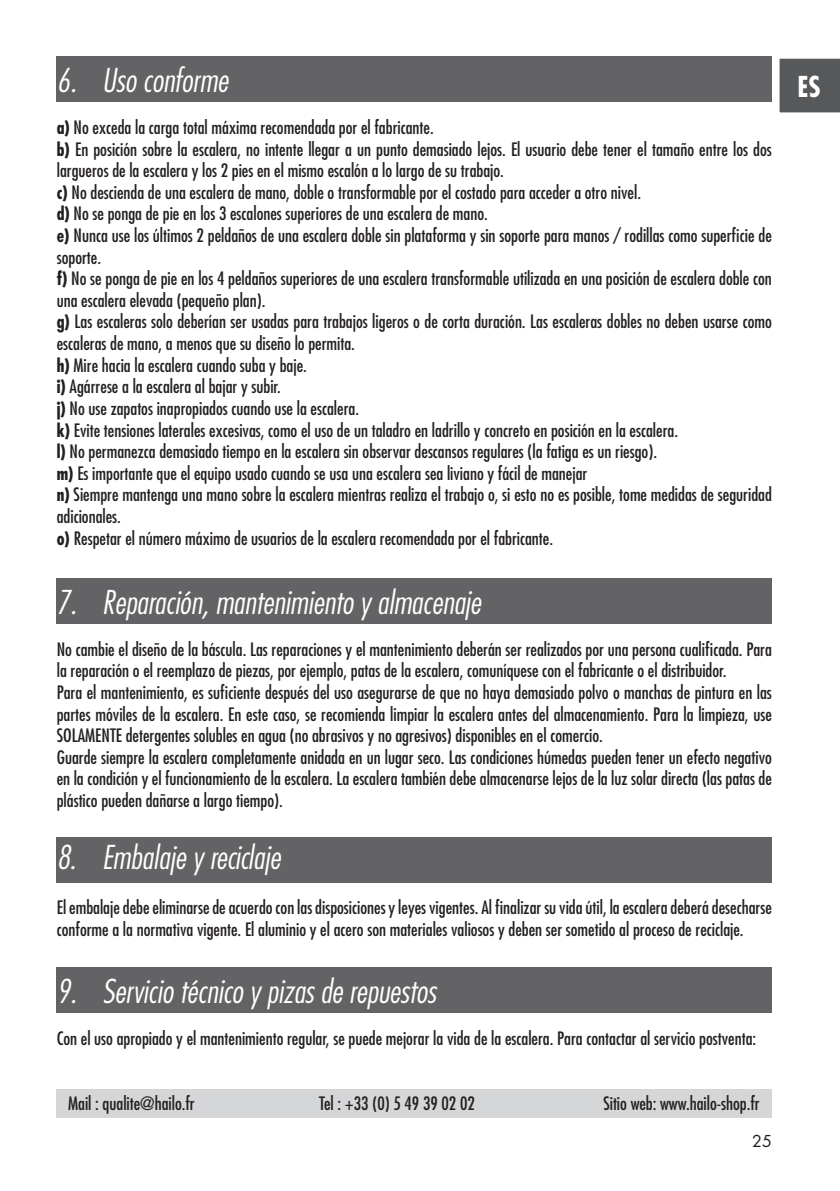
<style>
.page{position:relative;width:840px;height:1191px;background:#fff}
.page>*{position:absolute;margin:0;border:0;box-sizing:border-box;transform-origin:0 0}
.t1{font:italic 300 condensed 32px "Futura";color:#fff}
.t2{font:700 condensed 28px "Futura";color:#fff}
.t3{font:condensed 18px/21.6px "Futura";color:#231f20}
.t4{font:16px "Futura";color:#231f20}
.s1{font-weight:700}
</style>
<div class="page">
<div style="left:779px;top:58px;width:60px;height:55px;background:#57585a"></div>
<div style="left:57px;top:578px;width:714px;height:46px;background:#636366"></div>
<div style="left:57px;top:837px;width:714px;height:45px;background:#636366"></div>
<div style="left:57px;top:1089px;width:714px;height:28px;background:#d5d6d8"></div>
<div style="left:57px;top:967px;width:714px;height:46px;background:#636366"></div>
<div style="left:57px;top:57px;width:714px;height:45px;background:#636366"></div>
<h1 class="t1" style="left:57px;top:61px;width:173px">6. Uso conforme</h1>
<p class="t3" style="left:57px;top:116px;width:716px"><span class="s1">a)</span> No exceda la carga total máxima recomendada por el fabricante.<br><span class="s1">b)</span> En posición sobre la escalera, no intente llegar a un punto demasiado lejos. El usuario debe tener el tamaño entre los dos largueros de la escalera y los 2 pies en el mismo escalón a lo largo de su trabajo.<br><span class="s1">c)</span> No descienda de una escalera de mano, doble o transformable por el costado para acceder a otro nivel.<br><span class="s1">d)</span> No se ponga de pie en los 3 escalones superiores de una escalera de mano.<br><span class="s1">e)</span> Nunca use los últimos 2 peldaños de una escalera doble sin plataforma y sin soporte para manos / rodillas como superficie de soporte.<br><span class="s1">f)</span> No se ponga de pie en los 4 peldaños superiores de una escalera transformable utilizada en una posición de escalera doble con una escalera elevada (pequeño plan).<br><span class="s1">g)</span> Las escaleras solo deberían ser usadas para trabajos ligeros o de corta duración. Las escaleras dobles no deben usarse como escaleras de mano, a menos que su diseño lo permita.<br><span class="s1">h)</span> Mire hacia la escalera cuando suba y baje.<br><span class="s1">i)</span> Agárrese a la escalera al bajar y subir.<br><span class="s1">j)</span> No use zapatos inapropiados cuando use la escalera.<br><span class="s1">k)</span> Evite tensiones laterales excesivas, como el uso de un taladro en ladrillo y concreto en posición en la escalera.<br><span class="s1">l)</span> No permanezca demasiado tiempo en la escalera sin observar descansos regulares (la fatiga es un riesgo).<br><span class="s1">m)</span> Es importante que el equipo usado cuando se usa una escalera sea liviano y fácil de manejar<br><span class="s1">n)</span> Siempre mantenga una mano sobre la escalera mientras realiza el trabajo o, si esto no es posible, tome medidas de seguridad adicionales.<br><span class="s1">o)</span> Respetar el número máximo de usuarios de la escalera recomendada por el fabricante.</p>
<h1 class="t1" style="left:57px;top:582px;width:425px">7. Reparación, mantenimiento y almacenaje</h1>
<p class="t3" style="left:57px;top:638px;width:716px">No cambie el diseño de la báscula. Las reparaciones y el mantenimiento deberán ser realizados por una persona cualificada. Para la reparación o el reemplazo de piezas, por ejemplo, patas de la escalera, comuníquese con el fabricante o el distribuidor.<br>Para el mantenimiento, es suficiente después del uso asegurarse de que no haya demasiado polvo o manchas de pintura en las partes móviles de la escalera. En este caso, se recomienda limpiar la escalera antes del almacenamiento. Para la limpieza, use SOLAMENTE detergentes solubles en agua (no abrasivos y no agresivos) disponibles en el comercio.<br>Guarde siempre la escalera completamente anidada en un lugar seco. Las condiciones húmedas pueden tener un efecto negativo en la condición y el funcionamiento de la escalera. La escalera también debe almacenarse lejos de la luz solar directa (las patas de plástico pueden dañarse a largo tiempo).</p>
<h1 class="t1" style="left:57px;top:837px;width:225px">8. Embalaje y reciclaje</h1>
<p class="t3" style="left:57px;top:896px;width:716px">El embalaje debe eliminarse de acuerdo con las disposiciones y leyes vigentes. Al finalizar su vida útil, la escalera deberá desecharse conforme a la normativa vigente. El aluminio y el acero son materiales valiosos y deben ser sometido al proceso de reciclaje.</p>
<h1 class="t1" style="left:57px;top:971px;width:380px">9. Servicio técnico y pizas de repuestos</h1>
<p class="t3" style="left:57px;top:1027px;width:700px">Con el uso apropiado y el mantenimiento regular, se puede mejorar la vida de la escalera. Para contactar al servicio postventa:</p>
<p class="t3" style="left:68px;top:1091px;width:128px">Mail : qualite@hailo.fr</p>
<p class="t3" style="left:319px;top:1091px;width:157px">Tel : +33 (0) 5 49 39 02 02</p>
<p class="t3" style="left:603px;top:1091px;width:158px">Sitio web: www.hailo-shop.fr</p>
<p class="t4" style="left:751px;top:1129px;width:21px">25</p>
<h2 class="t2" style="left:797px;top:69px;width:25px">ES</h2>
</div>
